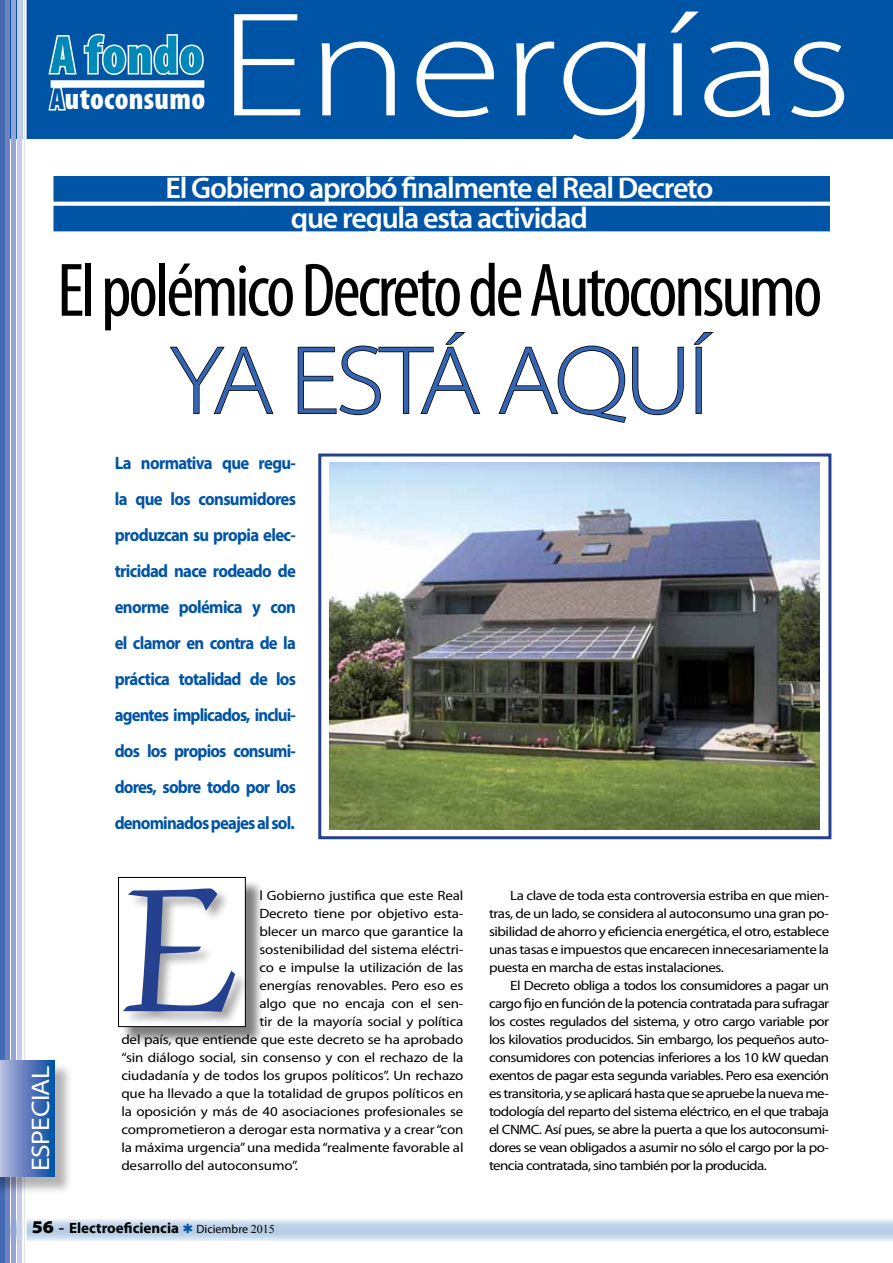
<style>
.page{position:relative;width:893px;height:1263px;background:#fff}
.page>*{position:absolute;margin:0;border:0;box-sizing:border-box;transform-origin:0 0}
.t1{font:203.25px "Zapf Chancery";color:#25408f}
.t2{font:300 semi-expanded 150px "Myriad Pro";color:#fff;scale:1.15 1}
.t3{font:300 semi-expanded 97.5px "Myriad Pro";letter-spacing:-.04em;color:#3564b0}
.t4{font:condensed 76.5px "Myriad Pro";letter-spacing:-.04em;color:#000}
.t5{font:900 condensed 54px "Myriad Pro";letter-spacing:.01em;color:#0089b8}
.t6{font:900 condensed 30.6px "Myriad Pro";letter-spacing:.01em;color:#fff}
.t7{font:600 30px/29.7px "Myriad Pro";letter-spacing:-.04em;color:#fff;text-align:center}
.t8{font:semi-expanded 25.5px "Myriad Pro";letter-spacing:-.02em;color:#fff}
.t9{font:700 18px/36px "Myriad Pro";letter-spacing:-.05em;color:#0054a6;text-align:justify;scale:.93 1}
.t10{font:700 15px "Myriad Pro";color:#000}
.t11{font:13.5px/18px "Myriad Pro";letter-spacing:-.01em;color:#000;text-align:justify;scale:1.11 1}
.s1{color:#0054a6}
.s2{font-weight:900;font-stretch:semi-expanded;font-size:18px}
.s3{font-family:"Times New Roman";font-weight:400;font-size:18px}
.s4{font-weight:400;font-size:12px}
.s5{font-family:"Times New Roman";font-weight:400;font-size:12px}
</style>
<div class="page">
<div style="left:0;top:0;width:893px;height:139px;background:#0054a6"></div>
<svg style="left:4px;top:1219px;width:889px;height:22px;background:#c8d9eb"></svg>
<hr style="left:17px;top:0;width:4px;height:1263px;background:#c7cde8">
<hr style="left:12px;top:0;width:4px;height:1263px;background:#98a5d4">
<hr style="left:6px;top:0;width:4px;height:1263px;background:#6f85c2">
<hr style="left:0;top:0;width:4px;height:1263px;background:#436ab3">
<svg style="left:22px;top:0;width:5px;height:1263px"></svg>
<svg style="left:48px;top:33px;width:157px;height:78px"></svg>
<div style="left:0;top:1062px;width:73px;height:133px;background:#000;opacity:.3"></div>
<div style="left:0;top:1060px;width:54px;height:116px;background:linear-gradient(to right,#bcb7de,#084ea3)"></div>
<svg style="left:169px;top:332px;width:545px;height:91px"></svg>
<div style="left:121px;top:879px;width:143px;height:167px;background:#000;opacity:.5"></div>
<div style="left:119px;top:877px;width:126px;height:149px;background:#fff"></div>
<div style="left:118px;top:877px;width:128px;height:150px;border:1px solid #000"></div>
<div style="left:123px;top:887px;width:126px;height:139px;background:#000;opacity:.35"></div>
<div style="left:53px;top:176px;width:777px;height:26px;background:#0054a6;border:2px solid #0054a6"></div>
<div style="left:53px;top:206px;width:777px;height:25px;background:#0054a6"></div>
<img style="left:329px;top:462px;width:490px;height:368px">
<div style="left:318px;top:453px;width:513px;height:386px;border:3px solid #25408f"></div>
<svg style="left:183px;top:1223px;width:9px;height:10px"></svg>
<h2 class="t2" style="left:219px;top:-18px;width:553px">Energías</h2>
<h3 class="t7" style="left:165px;top:174px;width:549px">El Gobierno aprobó finalmente el Real Decreto que regula esta actividad</h3>
<h3 class="t5" style="left:50px;top:25px;width:155px">A fondo</h3>
<h3 class="t6" style="left:50px;top:82px;width:156px"><span class="s1">A</span>utoconsumo</h3>
<h3 class="t4" style="left:57px;top:249px;width:767px">El polémico Decreto de Autoconsumo</h3>
<h3 class="t3" style="left:170px;top:326px;width:541px">YA ESTÁ AQUÍ</h3>
<p class="t9" style="left:115px;top:445px;width:196px">La normativa que regu&shy;la que los consumidores produzcan su propia elec&shy;tricidad nace rodeado de enorme polémica y con el clamor en contra de la práctica totalidad de los agentes implicados, inclui&shy;dos los propios consumi&shy;dores, sobre todo por los denominados peajes al sol.</p>
<h3 class="t8" style="left:27px;top:1171px;width:107px;rotate:-90deg">ESPECIAL</h3>
<h1 class="t1" style="left:123px;top:845px;width:114px">E</h1>
<p class="t11" style="left:259px;top:887px;width:185px">l Gobierno justifica que este Real Decreto tiene por objetivo esta&shy;blecer un marco que garantice la sostenibilidad del sistema eléctri&shy;co e impulse la utilización de las energías renovables. Pero eso es algo que no encaja con el sen&shy;tir de la mayoría social y política</p>
<p class="t11" style="left:121px;top:1031px;width:310px">del país, que entiende que este decreto se ha aprobado “sin diálogo social, sin consenso y con el rechazo de la</p>
<p class="t11" style="left:121px;top:1067px;width:310px">ciudadanía y de todos los grupos políticos”. Un rechazo que ha llevado a que la totalidad de grupos políticos en la oposición y más de 40 asociaciones profesionales se comprometieron a derogar esta normativa y a crear “con la máxima urgencia” una medida “realmente favorable al desarrollo del autoconsumo”.</p>
<p class="t11" style="left:489px;top:887px;width:308px;text-indent:21px">La clave de toda esta controversia estriba en que mien&shy;tras, de un lado, se considera al autoconsumo una gran po&shy;sibilidad de ahorro y eficiencia energética, el otro, establece unas tasas e impuestos que encarecen innecesariamente la puesta en marcha de estas instalaciones.</p>
<p class="t11" style="left:489px;top:977px;width:308px;text-indent:21px">El Decreto obliga a todos los consumidores a pagar un cargo fijo en función de la potencia contratada para sufragar los costes regulados del sistema, y otro cargo variable por los kilovatios producidos. Sin embargo, los pequeños auto&shy;consumidores con potencias inferiores a los 10 kW quedan exentos de pagar esta segunda variables. Pero esa exención es transitoria, y se aplicará hasta que se apruebe la nueva me&shy;todología del reparto del sistema eléctrico, en el que trabaja el CNMC. Así pues, se abre la puerta a que los autoconsumi&shy;dores se vean obligados a asumir no sólo el cargo por la po&shy;tencia contratada, sino también por la producida.</p>
<p class="t10" style="left:32px;top:1219px;width:244px"><span class="s2">56</span> <span class="s3">-</span> Electroeficiencia <span class="s4">Diciembre</span> <span class="s5">2015</span></p>
</div>
